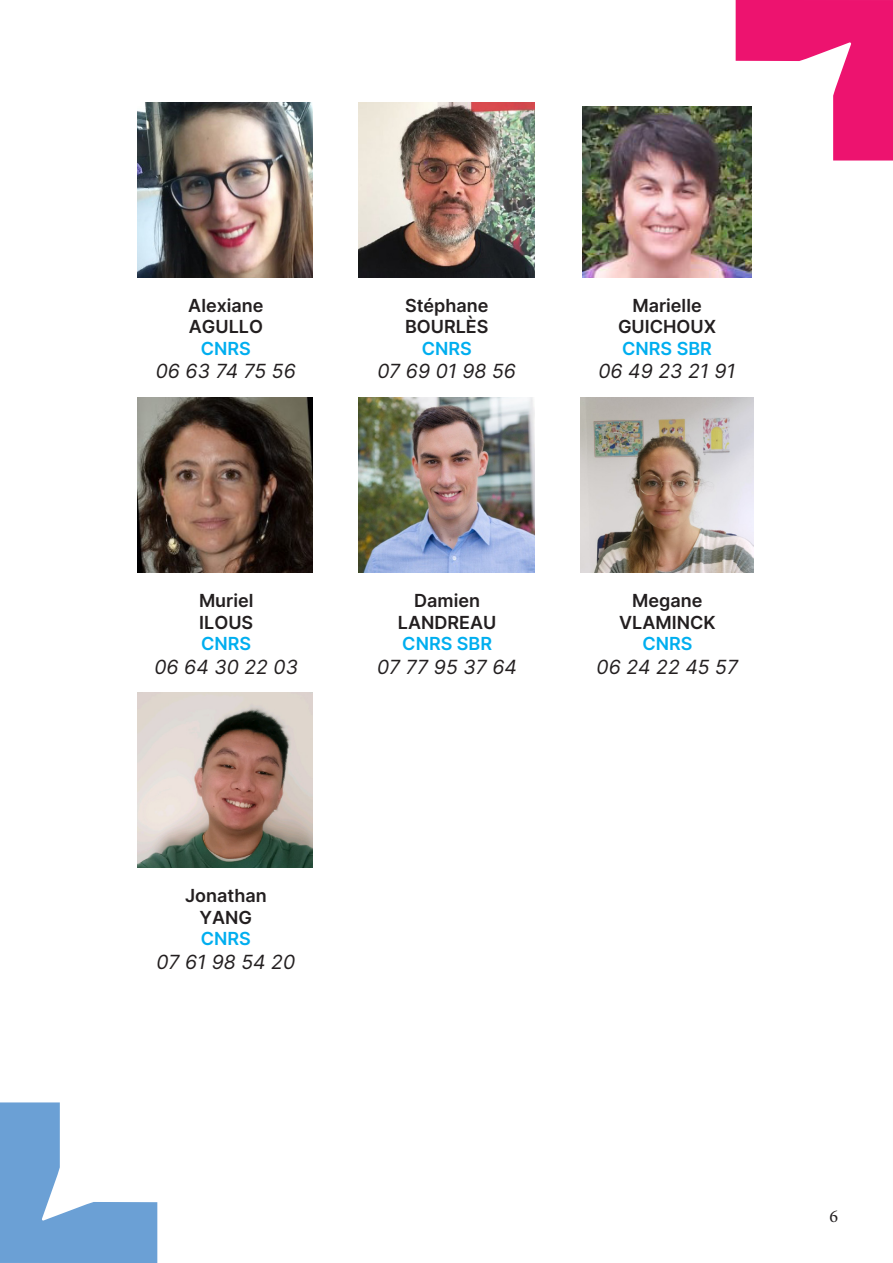
<style>
.page{position:relative;width:893px;height:1263px;background:#fff}
.page>*{position:absolute;margin:0;border:0;box-sizing:border-box;transform-origin:0 0}
.t1{font:19.5px "Inter";color:#231f20}
.t2{font:18px "Inter";color:#231f20}
.t3{font:18px "Inter";color:#00aeef}
.t4{font:18px "Minion Pro";color:#231f20}
</style>
<div class="page">
<svg style="left:0;top:1102px;width:157px;height:161px"></svg>
<svg style="left:736px;top:0;width:157px;height:161px"></svg>
<img style="left:137px;top:102px;width:175px;height:175px">
<img style="left:359px;top:102px;width:175px;height:175px">
<img style="left:583px;top:106px;width:169px;height:171px">
<img style="left:137px;top:397px;width:175px;height:175px">
<img style="left:359px;top:397px;width:175px;height:175px">
<img style="left:581px;top:397px;width:172px;height:175px">
<img style="left:137px;top:692px;width:175px;height:175px">
<p class="t2" style="left:188px;top:292px;width:77px">Alexiane</p>
<p class="t2" style="left:189px;top:314px;width:76px">AGULLO</p>
<p class="t3" style="left:201px;top:335px;width:52px">CNRS</p>
<p class="t1" style="left:156px;top:357px;width:142px">06 63 74 75 56</p>
<p class="t2" style="left:405px;top:292px;width:85px">Stéphane</p>
<p class="t2" style="left:405px;top:314px;width:85px">BOURLÈS</p>
<p class="t3" style="left:422px;top:335px;width:52px">CNRS</p>
<p class="t1" style="left:377px;top:357px;width:140px">07 69 01 98 56</p>
<p class="t2" style="left:632px;top:292px;width:71px">Marielle</p>
<p class="t2" style="left:618px;top:314px;width:100px">GUICHOUX</p>
<p class="t3" style="left:622px;top:335px;width:91px">CNRS SBR</p>
<p class="t1" style="left:598px;top:357px;width:139px">06 49 23 21 91</p>
<p class="t2" style="left:199px;top:587px;width:56px">Muriel</p>
<p class="t2" style="left:199px;top:609px;width:55px">ILOUS</p>
<p class="t3" style="left:201px;top:631px;width:52px">CNRS</p>
<p class="t1" style="left:154px;top:652px;width:145px">06 64 30 22 03</p>
<p class="t2" style="left:414px;top:587px;width:67px">Damien</p>
<p class="t2" style="left:398px;top:609px;width:100px">LANDREAU</p>
<p class="t3" style="left:402px;top:631px;width:91px">CNRS SBR</p>
<p class="t1" style="left:377px;top:652px;width:141px">07 77 95 37 64</p>
<p class="t2" style="left:632px;top:587px;width:72px">Megane</p>
<p class="t2" style="left:619px;top:609px;width:98px">VLAMINCK</p>
<p class="t3" style="left:642px;top:631px;width:52px">CNRS</p>
<p class="t1" style="left:597px;top:652px;width:143px">06 24 22 45 57</p>
<p class="t2" style="left:185px;top:882px;width:83px">Jonathan</p>
<p class="t2" style="left:200px;top:904px;width:54px">YANG</p>
<p class="t3" style="left:201px;top:926px;width:52px">CNRS</p>
<p class="t1" style="left:157px;top:947px;width:140px">07 61 98 54 20</p>
<p class="t4" style="left:829px;top:1204px;width:10px">6</p>
</div>
